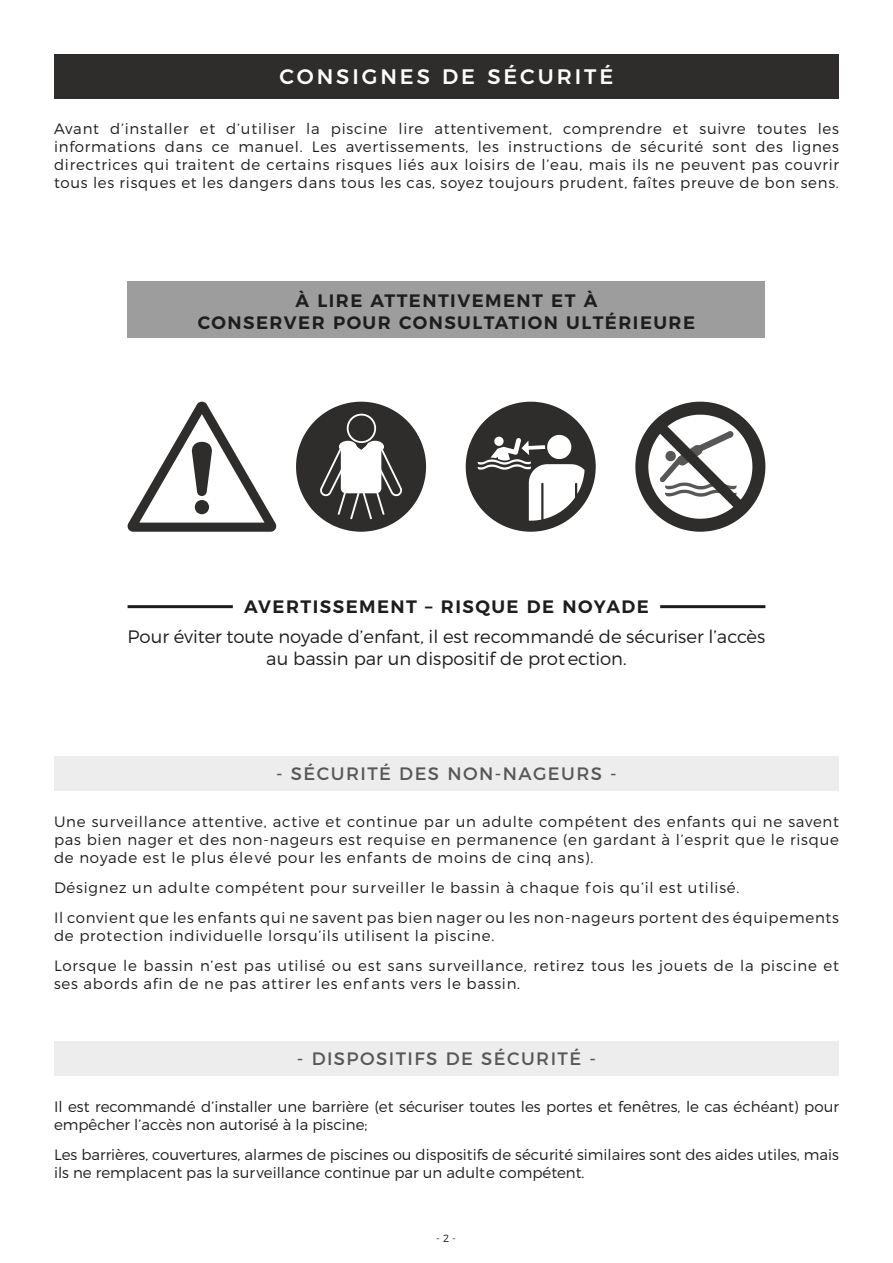
<style>
.page{position:relative;width:893px;height:1263px;background:#fff}
.page>*{position:absolute;margin:0;border:0;box-sizing:border-box;transform-origin:0 0}
.t1{font:500 21px "Montserrat";letter-spacing:.14em;color:#fff}
.t2{font:300 18px/21.6px "Montserrat";color:#1d1d1b;text-align:center}
.t3{font:600 18px/21.6px "Montserrat";letter-spacing:.08em;color:#1d1d1b;text-align:center}
.t4{font:18px "Montserrat";letter-spacing:.08em;color:#575756}
.t5{font:300 15px/18px "Montserrat";letter-spacing:.05em;color:#1d1d1b;text-align:justify}
.t6{font:300 15px/18px "Montserrat";color:#1d1d1b}
.t7{font:300 10.5px "Montserrat";color:#1d1d1b}
</style>
<div class="page">
<div style="left:54px;top:54px;width:785px;height:44px;background:#2e2d2c"></div>
<div style="left:54px;top:757px;width:785px;height:34px;background:#ededed"></div>
<div style="left:54px;top:1042px;width:785px;height:34px;background:#ededed"></div>
<div style="left:128px;top:281px;width:637px;height:57px;background:#9d9d9d"></div>
<svg style="left:296px;top:402px;width:130px;height:130px"></svg>
<svg style="left:466px;top:402px;width:130px;height:130px"></svg>
<svg style="left:635px;top:402px;width:130px;height:130px"></svg>
<svg style="left:127px;top:402px;width:149px;height:130px"></svg>
<hr style="left:128px;top:605px;width:105px;height:3px;background:#1d1d1b">
<hr style="left:660px;top:605px;width:105px;height:3px;background:#1d1d1b">
<h1 class="t1" style="left:280px;top:59px;width:335px">CONSIGNES DE SÉCURITÉ</h1>
<p class="t5" style="left:54px;top:120px;width:786px">Avant d’installer et d’utiliser la piscine lire attentivement, comprendre et suivre toutes les informations dans ce manuel. Les avertissements, les instructions de sécurité sont des lignes directrices qui traitent de certains risques liés aux loisirs de l’eau, mais ils ne peuvent pas couvrir tous les risques et les dangers dans tous les cas, soyez toujours prudent, faîtes preuve de bon sens.</p>
<p class="t3" style="left:198px;top:288px;width:499px">À LIRE ATTENTIVEMENT ET À<br>CONSERVER POUR CONSULTATION ULTÉRIEURE</p>
<p class="t3" style="left:244px;top:594px;width:406px">AVERTISSEMENT – RISQUE DE NOYADE</p>
<p class="t2" style="left:128px;top:625px;width:639px">Pour éviter toute noyade d’enfant, il est recommandé de sécuriser l’accès au bassin par un dispositif de prot ection.</p>
<p class="t4" style="left:276px;top:759px;width:342px">- SÉCURITÉ DES NON-NAGEURS -</p>
<p class="t5" style="left:54px;top:812px;width:786px">Une surveillance attentive, active et continue par un adulte compétent des enfants qui ne savent pas bien nager et des non-nageurs est requise en permanence (en gardant à l’esprit que le risque de noyade est le plus élevé pour les enfants de moins de cinq ans).</p>
<p class="t5" style="left:54px;top:872px;width:786px;line-height:30px">Désignez un adulte compétent pour surveiller le bassin à chaque f ois qu’il est utilisé.<br>Il convient que les enfants qui ne savent pas bien nager ou les non-nageurs portent des équipements</p>
<p class="t5" style="left:54px;top:920px;width:786px;line-height:30px">de protection individuelle lorsqu’ils utilisent la piscine.<br>Lorsque le bassin n’est pas utilisé ou est sans surveillance, retirez tous les jouets de la piscine et</p>
<p class="t5" style="left:54px;top:974px;width:468px">ses abords afin de ne pas attirer les enf ants vers le bassin.</p>
<p class="t4" style="left:297px;top:1044px;width:301px">- DISPOSITIFS DE SÉCURITÉ -</p>
<p class="t6" style="left:54px;top:1097px;width:786px">Il est recommandé d’installer une barrière (et sécuriser toutes les portes et fenêtres, le cas échéant) pour empêcher l’accès non autorisé à la piscine;</p>
<p class="t6" style="left:54px;top:1145px;width:786px">Les barrières, couvertures, alarmes de piscines ou dispositifs de sécurité similaires sont des aides utiles, mais ils ne remplacent pas la surveillance continue par un adulte compétent.</p>
<p class="t7" style="left:436px;top:1231px;width:21px">- 2 -</p>
</div>
